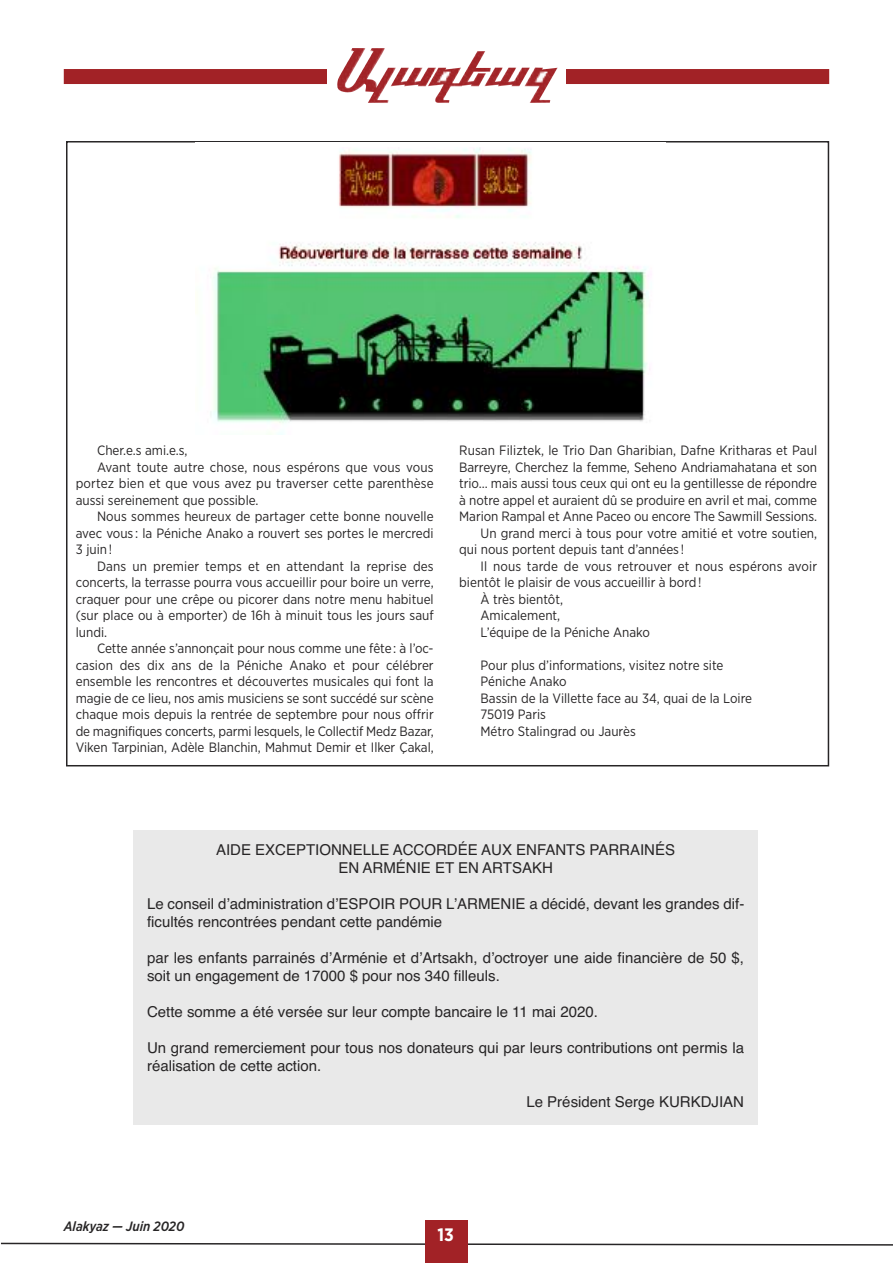
<style>
.page{position:relative;width:893px;height:1263px;background:#fff}
.page>*{position:absolute;margin:0;border:0;box-sizing:border-box;transform-origin:0 0}
.t1{font:700 18px "Gotham Narrow";color:#fff}
.t2{font:15px/18px "Helvetica";color:#272526}
.t3{font:13.5px/16.5px "Gotham Narrow";letter-spacing:-.005em;color:#272526}
.t4{font:italic 500 13.5px "Gotham Narrow";color:#272526}
</style>
<div class="page">
<svg style="left:1px;top:1242px;width:892px;height:4px"></svg>
<div style="left:425px;top:1220px;width:43px;height:43px;background:#a22226"></div>
<div style="left:64px;top:69px;width:765px;height:15px;background:#a22226"></div>
<div style="left:327px;top:41px;width:239px;height:68px;background:#fff"></div>
<img style="left:337px;top:48px;width:221px;height:55px">
<img style="left:210px;top:148px;width:442px;height:286px">
<div style="left:134px;top:830px;width:624px;height:295px;background:#e9e9e9"></div>
<p class="t3" style="left:97px;top:443px;width:92px">Cher.e.s ami.e.s,</p>
<p class="t3" style="left:97px;top:460px;width:338px">avant toute autre chose, nous espérons que vous vous</p>
<p class="t3" style="left:76px;top:476px;width:359px">portez bien et que vous avez pu traverser cette parenthèse</p>
<p class="t3" style="left:76px;top:493px;width:184px">aussi sereinement que possible.</p>
<p class="t3" style="left:97px;top:509px;width:338px">nous sommes heureux de partager cette bonne nouvelle</p>
<p class="t3" style="left:76px;top:526px;width:359px">avec vous : la Péniche anako a rouvert ses portes le mercredi</p>
<p class="t3" style="left:76px;top:542px;width:38px">3 juin!</p>
<p class="t3" style="left:97px;top:559px;width:338px">dans un premier temps et en attendant la reprise des</p>
<p class="t3" style="left:76px;top:575px;width:359px">concerts, la terrasse pourra vous accueillir pour boire un verre,</p>
<p class="t3" style="left:76px;top:592px;width:359px">craquer pour une crêpe ou picorer dans notre menu habituel</p>
<p class="t3" style="left:76px;top:608px;width:359px">(sur place ou à emporter) de 16h à minuit tous les jours sauf</p>
<p class="t3" style="left:76px;top:625px;width:33px">lundi.</p>
<p class="t3" style="left:97px;top:641px;width:338px">Cette année s’annonçait pour nous comme une fête: à l’oc-</p>
<p class="t3" style="left:76px;top:658px;width:359px">casion des dix ans de la Péniche anako et pour célébrer</p>
<p class="t3" style="left:76px;top:674px;width:359px">ensemble les rencontres et découvertes musicales qui font la</p>
<p class="t3" style="left:76px;top:691px;width:359px">magie de ce lieu, nos amis musiciens se sont succédé sur scène</p>
<p class="t3" style="left:76px;top:707px;width:359px">chaque mois depuis la rentrée de septembre pour nous offrir</p>
<p class="t3" style="left:76px;top:724px;width:359px">de magnifiques concerts, parmi lesquels, le Collectif Medz Bazar,</p>
<p class="t3" style="left:76px;top:740px;width:359px">Viken tarpinian, adèle Blanchin, Mahmut demir et ilker Çakal,</p>
<p class="t3" style="left:459px;top:443px;width:359px">Rusan Filiztek, le trio dan gharibian, dafne Kritharas et Paul</p>
<p class="t3" style="left:459px;top:460px;width:359px">Barreyre, Cherchez la femme, Seheno andriamahatana et son</p>
<p class="t3" style="left:459px;top:476px;width:359px">trio… mais aussi tous ceux qui ont eu la gentillesse de répondre</p>
<p class="t3" style="left:459px;top:493px;width:359px">à notre appel et auraient dû se produire en avril et mai, comme</p>
<p class="t3" style="left:459px;top:509px;width:359px">Marion Rampal et anne Paceo ou encore the Sawmill Sessions.</p>
<p class="t3" style="left:480px;top:526px;width:338px">un grand merci à tous pour votre amitié et votre soutien,</p>
<p class="t3" style="left:459px;top:542px;width:226px">qui nous portent depuis tant d’années !</p>
<p class="t3" style="left:480px;top:559px;width:338px">il nous tarde de vous retrouver et nous espérons avoir</p>
<p class="t3" style="left:459px;top:575px;width:244px">bientôt le plaisir de vous accueillir à bord!</p>
<p class="t3" style="left:480px;top:592px;width:84px">À très bientôt,</p>
<p class="t3" style="left:480px;top:608px;width:81px">amicalement,</p>
<p class="t3" style="left:480px;top:625px;width:171px">L’équipe de la Péniche anako</p>
<p class="t3" style="left:480px;top:658px;width:273px">Pour plus d’informations, visitez notre site<br>Péniche anako<br>Bassin de la Villette face au 34, quai de la Loire<br>75019 Paris<br>Métro Stalingrad ou jaurès</p>
<p class="t2" style="left:216px;top:841px;width:461px;text-align:center">AIDE EXCEPTIONNELLE ACCORDÉE AUX ENFANTS PARRAINÉS<br>EN ARMÉNIE ET EN ARTSAKH</p>
<p class="t2" style="left:147px;top:895px;width:599px">Le conseil d’administration d’ESPOIR POUR L’ARMENIE a décidé, devant les grandes dif&shy;ficultés rencontrées pendant cette pandémie</p>
<p class="t2" style="left:147px;top:949px;width:599px">par les enfants parrainés d’Arménie et d’Artsakh, d’octroyer une aide financière de 50 $, soit un engagement de 17000 $ pour nos 340 filleuls.</p>
<p class="t2" style="left:147px;top:1003px;width:452px">Cette somme a été versée sur leur compte bancaire le 11 mai 2020.</p>
<p class="t2" style="left:147px;top:1039px;width:598px">Un grand remerciement pour tous nos donateurs qui par leurs contributions ont permis la réalisation de cette action.</p>
<p class="t2" style="left:526px;top:1093px;width:219px">Le Président Serge KURKDJIAN</p>
<p class="t4" style="left:64px;top:1222px;width:122px">Alakyaz — Juin 2020</p>
<h1 class="t1" style="left:437px;top:1228px;width:18px">13</h1>
</div>
